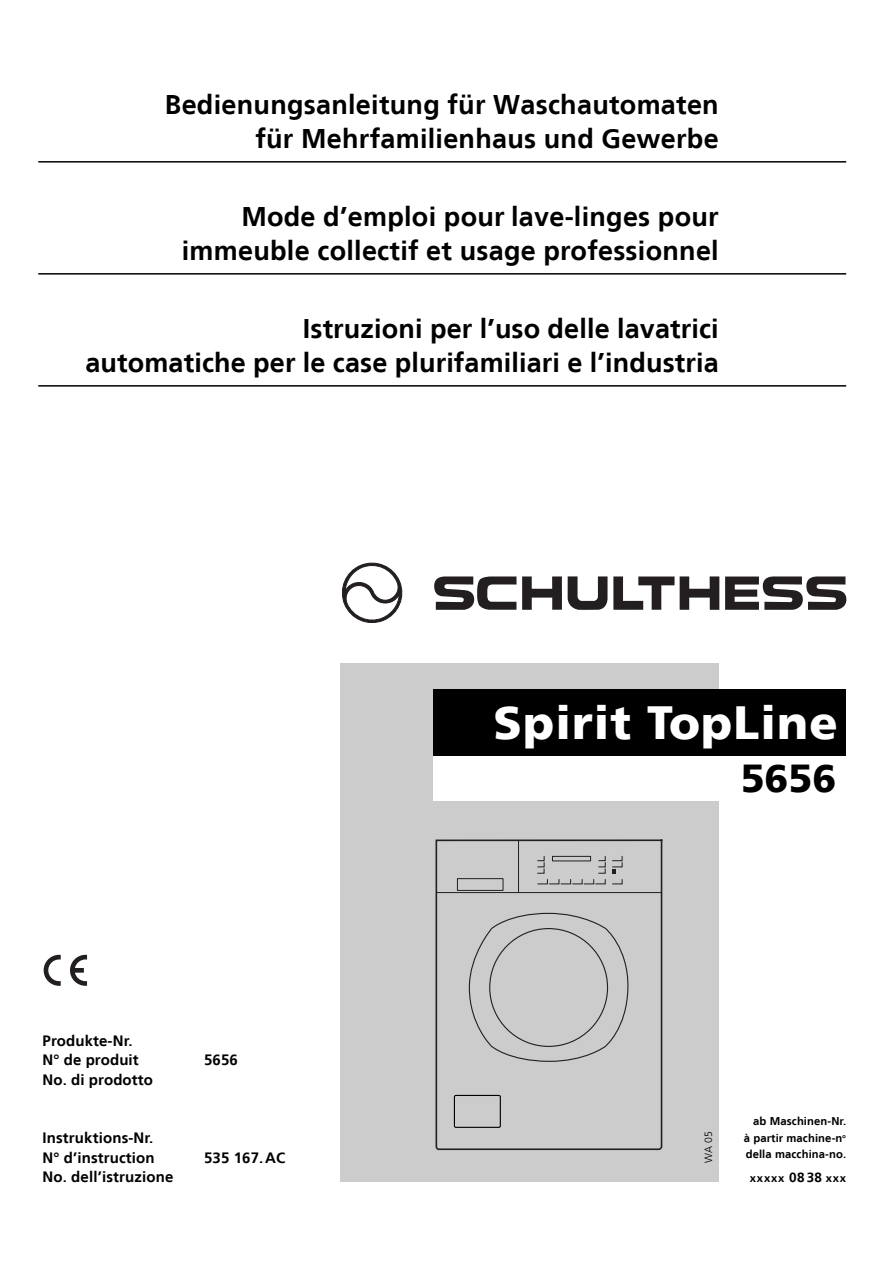
<style>
.page{position:relative;width:893px;height:1263px;background:#fff}
.page>*{position:absolute;margin:0;border:0;box-sizing:border-box;transform-origin:0 0}
.t1{font:900 46.5px "Frutiger LT";letter-spacing:.025em;color:#fff}
.t2{font:900 39px "Frutiger LT";color:#000}
.t3{font:700 27px/34.5px "Frutiger LT";letter-spacing:.01em;color:#000;text-align:right}
.t4{font:700 15px/19.5px "Frutiger LT";letter-spacing:.01em;color:#000}
.t5{font:700 11.25px/16.5px "Frutiger LT";letter-spacing:.01em;color:#000;text-align:justify}
.t6{font:700 11.25px "Frutiger LT";letter-spacing:.075em;color:#000}
.t7{font:300 10.5px "Frutiger LT";color:#000}
.s1{font-size:9.75px}
.s2{font-size:13.5px}
</style>
<div class="page">
<hr style="left:38px;top:161px;width:808px;height:2px;background:#000">
<hr style="left:38px;top:273px;width:808px;height:2px;background:#000">
<hr style="left:38px;top:385px;width:808px;height:2px;background:#000">
<div style="left:340px;top:663px;width:379px;height:519px;background:#ccc"></div>
<svg style="left:435px;top:839px;width:228px;height:312px"></svg>
<hr style="left:436px;top:892px;width:226px;height:1px;background:#231f20">
<svg style="left:468px;top:912px;width:161px;height:151px"></svg>
<div style="left:457px;top:878px;width:46px;height:13px;border:1px solid #231f20"></div>
<hr style="left:518px;top:840px;width:1px;height:52px;background:#231f20">
<svg style="left:612px;top:855px;width:11px;height:30px"></svg>
<div style="left:454px;top:1095px;width:47px;height:33px;border:1px solid #000"></div>
<svg style="left:537px;top:855px;width:69px;height:30px"></svg>
<svg style="left:342px;top:563px;width:61px;height:60px"></svg>
<svg style="left:434px;top:576px;width:128px;height:34px"></svg>
<svg style="left:725px;top:576px;width:121px;height:34px"></svg>
<svg style="left:568px;top:576px;width:151px;height:34px"></svg>
<div style="left:434px;top:689px;width:412px;height:101px;background:#000"></div>
<div style="left:434px;top:756px;width:412px;height:45px;background:#fff"></div>
<svg style="left:44px;top:955px;width:17px;height:31px"></svg>
<svg style="left:70px;top:955px;width:17px;height:31px"></svg>
<p class="t3" style="left:165px;top:89px;width:555px">Bedienungsanleitung für Waschautomaten für Mehrfamilienhaus und Gewerbe</p>
<p class="t3" style="left:182px;top:201px;width:538px">Mode d’emploi pour lave-linges pour immeuble collectif et usage professionnel</p>
<p class="t3" style="left:85px;top:313px;width:635px">Istruzioni per l’uso delle lavatrici<br>automatiche per le case plurifamiliari e l’industria</p>
<p class="t4" style="left:43px;top:1032px;width:98px">Produkte-Nr.<br>N° de produit</p>
<p class="t4" style="left:43px;top:1071px;width:112px">No. di prodotto</p>
<p class="t4" style="left:43px;top:1129px;width:114px">Instruktions-Nr.<br>N° d’instruction</p>
<p class="t4" style="left:43px;top:1168px;width:132px">No. dell’istruzione</p>
<p class="t4" style="left:204px;top:1051px;width:35px">5656</p>
<p class="t4" style="left:204px;top:1149px;width:83px">535 167.AC</p>
<h1 class="t1" style="left:494px;top:694px;width:346px">Spirit TopLine</h1>
<h2 class="t2" style="left:741px;top:754px;width:97px">5656</h2>
<p class="t7" style="left:704px;top:1163px;width:34px;rotate:-90deg">WA 05</p>
<p class="t5" style="left:744px;top:1114px;width:104px;text-indent:9px">ab Maschinen-Nr. à partir machine-n<span class="s1">° </span>della macchina-no.</p>
<p class="t6" style="left:750px;top:1174px;width:98px">xxxxx <span class="s2">0838</span> xxx</p>
</div>
